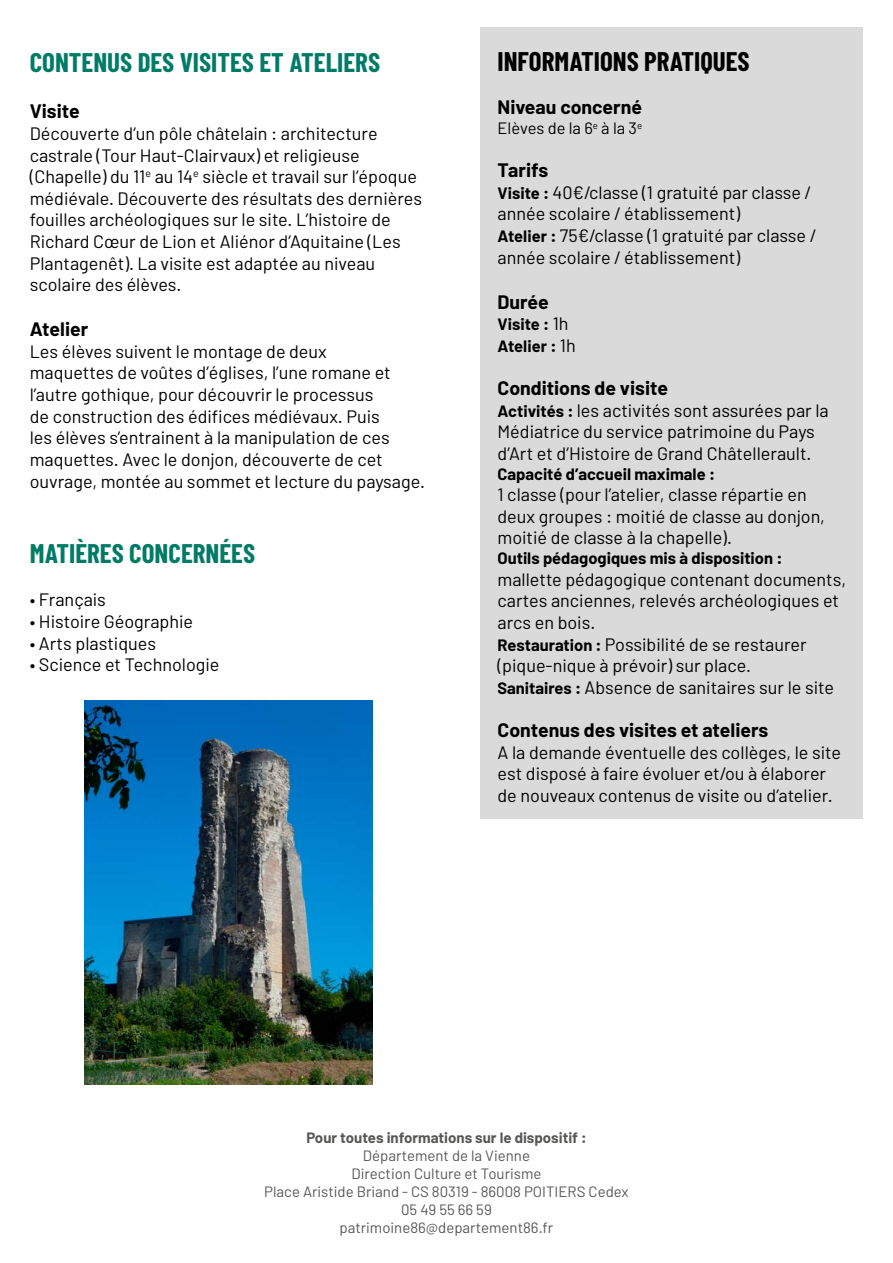
<style>
.page{position:relative;width:893px;height:1263px;background:#fff}
.page>*{position:absolute;margin:0;border:0;box-sizing:border-box;transform-origin:0 0}
.t1{font:700 27px "Barlow Condensed";color:#007c66}
.t2{font:700 27px "Barlow Condensed";color:#000}
.t3{font:700 19.5px "Barlow";color:#000}
.t4{font:18px/21.6px "Barlow";color:#000}
.t5{font:700 16.5px/21.6px "Barlow";color:#000}
.t6{font:16.5px "Barlow";color:#000}
.t7{font:15px/18px "Barlow";color:#575756;text-align:center}
.t8{font:700 15px "Barlow";color:#575756}
.s1{font-weight:700;font-size:16.5px}
.s2{font-weight:400;font-size:18px}
</style>
<div class="page">
<div style="left:480px;top:27px;width:383px;height:792px;background:#dadada"></div>
<img style="left:85px;top:701px;width:287px;height:383px">
<h1 class="t1" style="left:30px;top:45px;width:352px">CONTENUS DES VISITES ET ATELIERS</h1>
<p class="t3" style="left:30px;top:99px;width:52px">Visite</p>
<p class="t4" style="left:30px;top:122px;width:394px">Découverte d’un pôle châtelain : architecture castrale (Tour Haut-Clairvaux) et religieuse (Chapelle) du 11<sup>e</sup> au 14<sup>e</sup> siècle et travail sur l’époque médiévale. Découverte des résultats des dernières fouilles archéologiques sur le site. L’histoire de Richard Cœur de Lion et Aliénor d’Aquitaine (Les Plantagenêt). La visite est adaptée au niveau scolaire des élèves.</p>
<p class="t3" style="left:30px;top:317px;width:60px">Atelier</p>
<p class="t4" style="left:30px;top:340px;width:397px">Les élèves suivent le montage de deux<br>maquettes de voûtes d’églises, l’une romane et l’autre gothique, pour découvrir le processus<br>de construction des édifices médiévaux. Puis<br>les élèves s’entrainent à la manipulation de ces maquettes. Avec le donjon, découverte de cet ouvrage, montée au sommet et lecture du paysage.</p>
<h1 class="t1" style="left:30px;top:537px;width:227px">MATIÈRES CONCERNÉES</h1>
<p class="t4" style="left:30px;top:589px;width:78px">• Français</p>
<p class="t4" style="left:30px;top:610px;width:165px">• Histoire Géographie</p>
<p class="t4" style="left:30px;top:632px;width:128px">• Arts plastiques</p>
<p class="t4" style="left:30px;top:653px;width:191px">• Science et Technologie</p>
<h1 class="t2" style="left:497px;top:45px;width:254px">INFORMATIONS PRATIQUES</h1>
<p class="t3" style="left:497px;top:95px;width:146px">Niveau concerné</p>
<p class="t6" style="left:497px;top:118px;width:146px">Elèves de la 6<sup>e</sup> à la 3<sup>e</sup></p>
<p class="t3" style="left:497px;top:158px;width:52px">Tarifs</p>
<p class="t4" style="left:497px;top:181px;width:320px"><span class="s1">Visite :</span> 40€/classe (1 gratuité par classe / année scolaire / établissement)<br><span class="s1">Atelier :</span> 75€/classe (1 gratuité par classe / année scolaire / établissement)</p>
<p class="t3" style="left:497px;top:289px;width:53px">Durée</p>
<p class="t5" style="left:497px;top:313px;width:80px">Visite : <span class="s2">1h<br></span>Atelier : <span class="s2">1h</span></p>
<p class="t3" style="left:497px;top:376px;width:172px">Conditions de visite</p>
<p class="t4" style="left:497px;top:399px;width:333px"><span class="s1">Activités :</span> les activités sont assurées par la<br>Médiatrice du service patrimoine du Pays d’Art et d’Histoire de Grand Châtellerault.</p>
<p class="t5" style="left:497px;top:463px;width:219px">Capacité d’accueil maximale :</p>
<p class="t4" style="left:497px;top:483px;width:329px">1 classe (pour l’atelier, classe répartie en deux groupes : moitié de classe au donjon, moitié de classe à la chapelle).</p>
<p class="t5" style="left:497px;top:547px;width:286px">Outils pédagogiques mis à disposition :</p>
<p class="t4" style="left:497px;top:568px;width:350px">mallette pédagogique contenant documents, cartes anciennes, relevés archéologiques et arcs en bois.<br><span class="s1">Restauration :</span> Possibilité de se restaurer (pique-nique à prévoir) sur place.<br><span class="s1">Sanitaires :</span> Absence de sanitaires sur le site</p>
<p class="t3" style="left:497px;top:718px;width:272px">Contenus des visites et ateliers</p>
<p class="t4" style="left:497px;top:741px;width:345px">A la demande éventuelle des collèges, le site est disposé à faire évoluer et/ou à élaborer de nouveaux contenus de visite ou d’atelier.</p>
<p class="t8" style="left:306px;top:1128px;width:282px">Pour toutes informations sur le dispositif :</p>
<p class="t7" style="left:264px;top:1146px;width:366px">Département de la Vienne<br>Direction Culture et Tourisme<br>Place Aristide Briand - CS 80319 - 86008 POITIERS Cedex<br>05 49 55 66 59<br>patrimoine86@departement86.fr</p>
</div>
